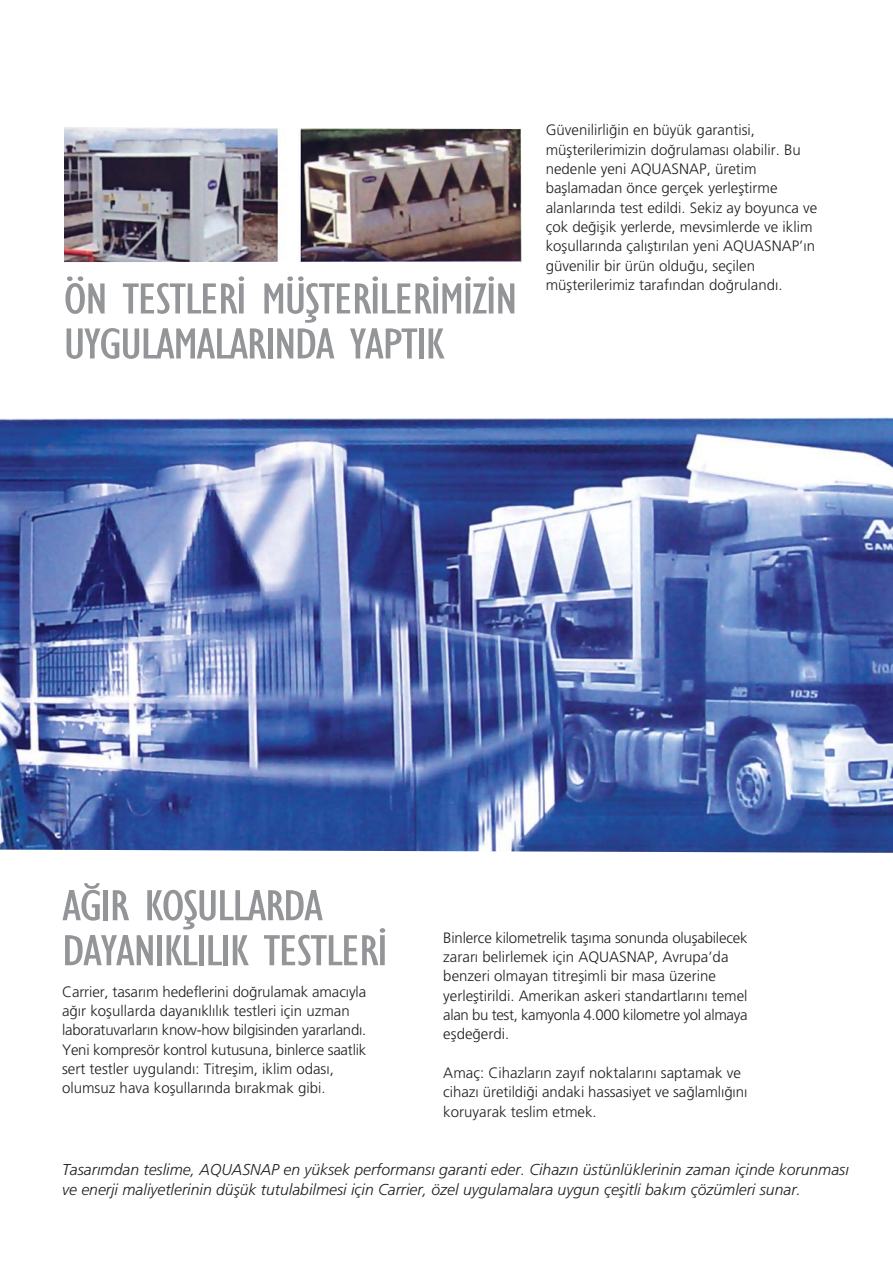
<style>
.page{position:relative;width:893px;height:1263px;background:#fff}
.page>*{position:absolute;margin:0;border:0;box-sizing:border-box;transform-origin:0 0}
.t1{font:45px/45px "Gill Sans Condensed";letter-spacing:-.03em;color:#939598;scale:1.2 1}
.t2{font:italic 300 15.75px/20.1px "Frutiger";color:#231f20}
.t3{font:300 15px/19.4px "Frutiger";color:#231f20}
</style>
<div class="page">
<img style="left:0;top:127px;width:892px;height:726px">
<div style="left:45px;top:114px;width:19px;height:155px;background:#fff"></div>
<h1 class="t1" style="left:64px;top:275px;width:379px">ÖN TESTLER‹ MÜfiTER‹LER‹M‹Z‹N<br>UYGULAMALARINDA YAPTIK</h1>
<p class="t3" style="left:545px;top:122px;width:273px">Güvenilirli¤in en büyük garantisi, müflterilerimizin do¤rulamas› olabilir. Bu nedenle yeni AQUASNAP, üretim bafllamadan önce gerçek yerlefltirme alanlar›nda test edildi. Sekiz ay boyunca ve çok de¤iflik yerlerde, mevsimlerde ve iklim koflullar›nda çal›flt›r›lan yeni AQUASNAP’›n güvenilir bir ürün oldu¤u, seçilen müflterilerimiz taraf›ndan do¤ruland›.</p>
<h1 class="t1" style="left:62px;top:882px;width:273px">A⁄IR KOfiULLARDA<br>DAYANIKLILIK TESTLER‹</h1>
<p class="t3" style="left:62px;top:983px;width:306px">Carrier, tasar›m hedeflerini do¤rulamak amac›yla a¤›r koflullarda dayan›kl›l›k testleri için uzman laboratuvarlar›n know-how bilgisinden yararland›.<br>Yeni kompresör kontrol kutusuna, binlerce saatlik sert testler uyguland›: Titreflim, iklim odas›, olumsuz hava koflullar›nda b›rakmak gibi.</p>
<p class="t3" style="left:443px;top:929px;width:306px">Binlerce kilometrelik tafl›ma sonunda oluflabilecek zarar› belirlemek için AQUASNAP, Avrupa’da benzeri olmayan titreflimli bir masa üzerine yerlefltirildi. Amerikan askeri standartlar›n› temel alan bu test, kamyonla 4.000 kilometre yol almaya eflde¤erdi.</p>
<p class="t3" style="left:443px;top:1064px;width:306px">Amaç: Cihazlar›n zay›f noktalar›n› saptamak ve cihaz› üretildi¤i andaki hassasiyet ve sa¤laml›¤›n› koruyarak teslim etmek.</p>
<p class="t2" style="left:62px;top:1161px;width:788px">Tasar›mdan teslime, AQUASNAP en yüksek performans› garanti eder. Cihaz›n üstünlüklerinin zaman içinde korunmas› ve enerji maliyetlerinin düflük tutulabilmesi için Carrier, özel uygulamalara uygun çeflitli bak›m çözümleri sunar.</p>
</div>
